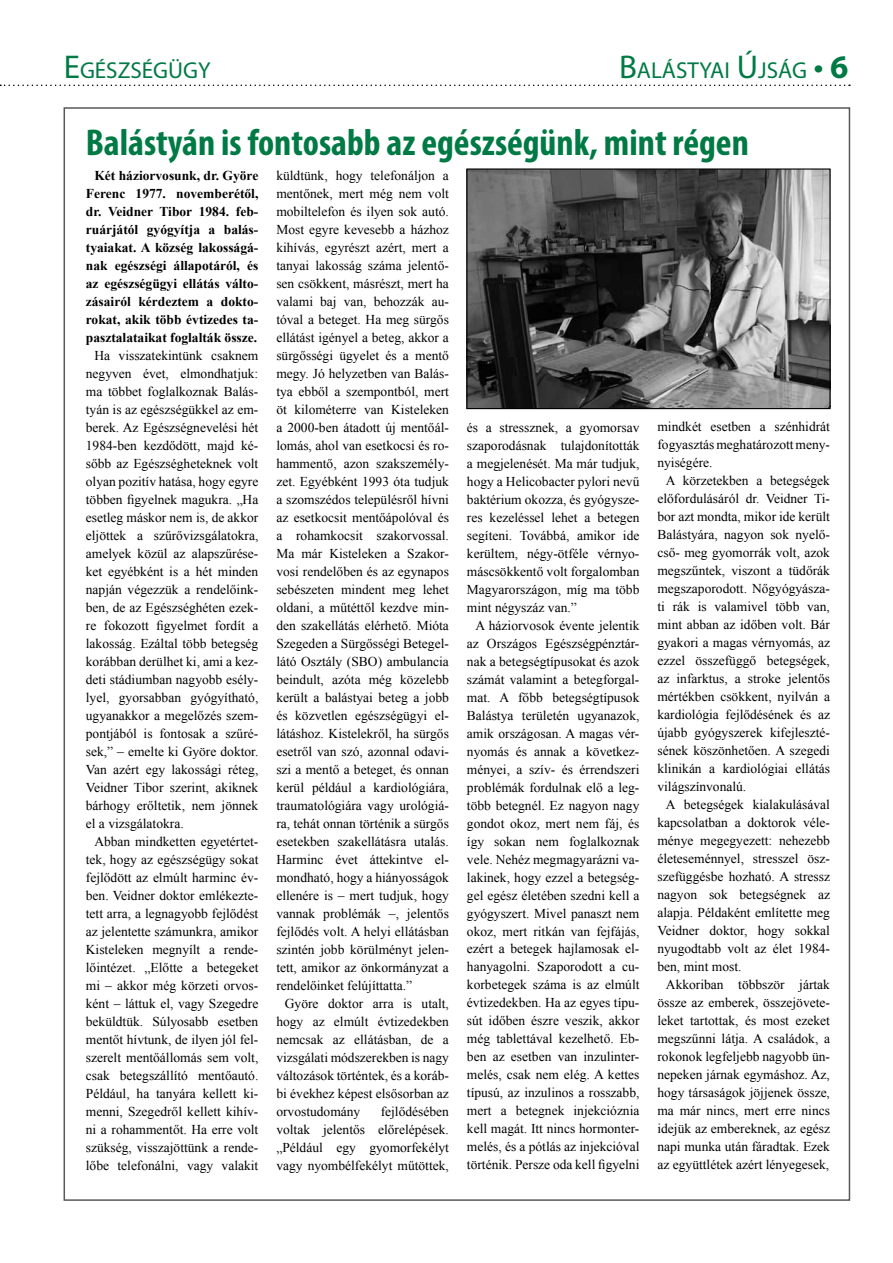
<style>
.page{position:relative;width:893px;height:1263px;background:#fff}
.page>*{position:absolute;margin:0;border:0;box-sizing:border-box;transform-origin:0 0}
.t1{font:700 condensed 37.5px "Myriad Pro";color:#007a45}
.t2{font:23.1px "Myriad Pro";color:#007a45}
.t3{font:13.5px/18px "Times New Roman";color:#000;text-align:justify}
.t4{font:700 13.5px/18px "Times New Roman";color:#000;text-align:justify}
.s1{font-size:33px}
.s2{font-family:"Times New Roman";font-weight:700;font-size:27px}
.s3{font-weight:700;font-size:33px}
</style>
<div class="page">
<svg style="left:0;top:85px;width:850px;height:1px"></svg>
<img style="left:468px;top:170px;width:361px;height:237px">
<div style="left:466px;top:168px;width:365px;height:241px;border:1px solid #000"></div>
<h2 class="t2" style="left:64px;top:56px;width:148px"><span class="s1">E</span>GÉSZSÉGÜGY</h2>
<h2 class="t2" style="left:619px;top:56px;width:231px"><span class="s1">B</span>ALÁSTYAI <span class="s1">Ú</span>JSÁG <span class="s2">•</span> <span class="s3">6</span></h2>
<h1 class="t1" style="left:86px;top:119px;width:664px">Balástyán is fontosabb az egészségünk, mint régen</h1>
<p class="t4" style="left:86px;top:166px;width:174px;text-indent:9px">Két háziorvosunk, dr. Györe Ferenc 1977. novemberétől, dr. Veidner Tibor 1984. feb&shy;ruárjától gyógyítja a balás&shy;tyaiakat. A község lakosságá&shy;nak egészségi állapotáról, és az egészségügyi ellátás válto&shy;zásairól kérdeztem a dokto&shy;rokat, akik több évtizedes ta&shy;pasztalataikat foglalták össze.</p>
<p class="t3" style="left:86px;top:346px;width:174px;text-indent:9px">Ha visszatekintünk csaknem negyven évet, elmondhatjuk: ma többet foglalkoznak Balás&shy;tyán is az egészségükkel az em&shy;berek. Az Egészségnevelési hét 1984-ben kezdődött, majd ké&shy;sőbb az Egészségheteknek volt olyan pozitív hatása, hogy egyre többen figyelnek magukra. „Ha esetleg máskor nem is, de akkor eljöttek a szűrővizsgálatokra, amelyek közül az alapszűrése&shy;ket egyébként is a hét minden napján végezzük a rendelőink&shy;ben, de az Egészséghéten ezek&shy;re fokozott figyelmet fordít a lakosság. Ezáltal több betegség korábban derülhet ki, ami a kez&shy;deti stádiumban nagyobb esél - lyel, gyorsabban gyógyítható, ugyanakkor a megelőzés szem&shy;pontjából is fontosak a szűré&shy;sek,” – emelte ki Györe doktor.<br>Van azért egy lakossági réteg, Veidner Tibor szerint, akiknek bárhogy erőltetik, nem jönnek el a vizsgálatokra.</p>
<p class="t3" style="left:86px;top:832px;width:174px;text-indent:9px">Abban mindketten egyetértet&shy;tek, hogy az egészségügy sokat fejlődött az elmúlt harminc év&shy;ben. Veidner doktor emlékezte&shy;tett arra, a legnagyobb fejlődést az jelentette számunkra, amikor Kisteleken megnyílt a rende&shy;lőintézet. „Előtte a betegeket mi – akkor még körzeti orvos&shy;ként – láttuk el, vagy Szegedre beküldtük. Súlyosabb esetben mentőt hívtunk, de ilyen jól fel&shy;szerelt mentőállomás sem volt, csak betegszállító mentőautó.<br>Például, ha tanyára kellett ki&shy;menni, Szegedről kellett kihív&shy;ni a rohammentőt. Ha erre volt szükség, visszajöttünk a rende&shy;lőbe telefonálni, vagy valakit</p>
<p class="t3" style="left:276px;top:166px;width:174px">küldtünk, hogy telefonáljon a mentőnek, mert még nem volt mobiltelefon és ilyen sok autó.<br>Most egyre kevesebb a házhoz kihívás, egyrészt azért, mert a tanyai lakosság száma jelentő&shy;sen csökkent, másrészt, mert ha valami baj van, behozzák au&shy;tóval a beteget. Ha meg sürgős ellátást igényel a beteg, akkor a sürgősségi ügyelet és a mentő megy. Jó helyzetben van Balás&shy;tya ebből a szempontból, mert öt kilométerre van Kisteleken a 2000-ben átadott új mentőál&shy;lomás, ahol van esetkocsi és ro&shy;hammentő, azon szakszemély&shy;zet. Egyébként 1993 óta tudjuk a szomszédos településről hívni az esetkocsit mentőápolóval és a rohamkocsit szakorvossal.<br>Ma már Kisteleken a Szakor&shy;vosi rendelőben és az egynapos sebészeten mindent meg lehet oldani, a műtéttől kezdve min&shy;den szakellátás elérhető. Mióta Szegeden a Sürgősségi Betegel&shy;látó Osztály (SBO) ambulancia beindult, azóta még közelebb került a balástyai beteg a jobb és közvetlen egészségügyi el&shy;látáshoz. Kistelekről, ha sürgős esetről van szó, azonnal odavi&shy;szi a mentő a beteget, és onnan kerül például a kardiológiára, traumatológiára vagy urológiá&shy;ra, tehát onnan történik a sürgős esetekben szakellátásra utalás.<br>Harminc évet áttekintve el&shy;mondható, hogy a hiányosságok ellenére is – mert tudjuk, hogy vannak problémák –, jelentős fejlődés volt. A helyi ellátásban szintén jobb körülményt jelen&shy;tett, amikor az önkormányzat a rendelőinket felújíttatta.”</p>
<p class="t3" style="left:276px;top:994px;width:174px;text-indent:9px">Györe doktor arra is utalt, hogy az elmúlt évtizedekben nemcsak az ellátásban, de a vizsgálati módszerekben is nagy változások történtek, és a koráb&shy;bi évekhez képest elsősorban az orvostudomány</p>
<p class="t3" style="left:276px;top:1102px;width:174px;text-indent:104px">fejlődésében voltak jelentős előrelépések. „Például egy gyomorfekélyt vagy nyombélfekélyt műtöttek,</p>
<p class="t3" style="left:467px;top:418px;width:174px">és a stressznek, a gyomorsav szaporodásnak tulajdonították a megjelenését. Ma már tudjuk, hogy a Helicobacter pylori nevű baktérium okozza, és gyógysze&shy;res kezeléssel lehet a betegen segíteni. Továbbá, amikor ide kerültem, négy-ötféle vérnyo&shy;máscsökkentő volt forgalomban Magyarországon, míg ma több mint négyszáz van.”</p>
<p class="t3" style="left:467px;top:616px;width:174px;text-indent:9px">A háziorvosok évente jelentik az Országos Egészségpénztár&shy;nak a betegségtípusokat és azok számát valamint a betegforgal&shy;mat. A főbb betegségtípusok Balástya területén ugyanazok, amik országosan. A magas vér&shy;nyomás és annak a következ&shy;ményei, a szív- és érrendszeri problémák fordulnak elő a leg&shy;több betegnél. Ez nagyon nagy gondot okoz, mert nem fáj, és így sokan nem foglalkoznak vele. Nehéz megmagyarázni va&shy;lakinek, hogy ezzel a betegség&shy;gel egész életében szedni kell a gyógyszert. Mivel panaszt nem okoz, mert ritkán van fejfájás, ezért a betegek hajlamosak el&shy;hanyagolni. Szaporodott a cu&shy;korbetegek száma is az elmúlt évtizedekben. Ha az egyes típu&shy;sút időben észre veszik, akkor még tablettával kezelhető. Eb&shy;ben az esetben van inzulinter&shy;melés, csak nem elég. A kettes típusú, az inzulinos a rosszabb, mert a betegnek injekcióznia kell magát. Itt nincs hormonter&shy;melés, és a pótlás az injekcióval történik. Persze oda kell figyelni</p>
<p class="t3" style="left:657px;top:418px;width:174px">mindkét esetben a szénhidrát fogyasztás meghatározott men - nyiségére.</p>
<p class="t3" style="left:657px;top:472px;width:174px;text-indent:9px">A körzetekben a betegségek előfordulásáról dr. Veidner Ti&shy;bor azt mondta, mikor ide került Balástyára, nagyon sok nyelő&shy;cső- meg gyomorrák volt, azok megszűntek, viszont a tüdőrák megszaporodott. Nőgyógyásza&shy;ti rák is valamivel több van, mint abban az időben volt. Bár gyakori a magas vérnyomás, az ezzel összefüggő betegségek, az infarktus, a stroke jelentős mértékben csökkent, nyilván a kardiológia fejlődésének és az újabb gyógyszerek kifejleszté&shy;sének köszönhetően. A szegedi klinikán a kardiológiai ellátás világszínvonalú.</p>
<p class="t3" style="left:657px;top:795px;width:174px;text-indent:9px">A betegségek kialakulásával kapcsolatban a doktorok véle&shy;ménye megegyezett: nehezebb életeseménnyel, stresszel ös - szefüggésbe hozható. A stressz nagyon sok betegségnek az alapja. Példaként említette meg Veidner doktor, hogy sokkal nyugodtabb volt az élet 1984- ben, mint most.</p>
<p class="t3" style="left:657px;top:975px;width:174px;text-indent:9px">Akkoriban többször jártak össze az emberek, összejövete&shy;leket tartottak, és most ezeket megszűnni látja. A családok, a rokonok legfeljebb nagyobb ün&shy;nepeken járnak egymáshoz. Az, hogy társaságok jöjjenek össze, ma már nincs, mert erre nincs idejük az embereknek, az egész napi munka után fáradtak. Ezek az együttlétek azért lényegesek,</p>
</div>
